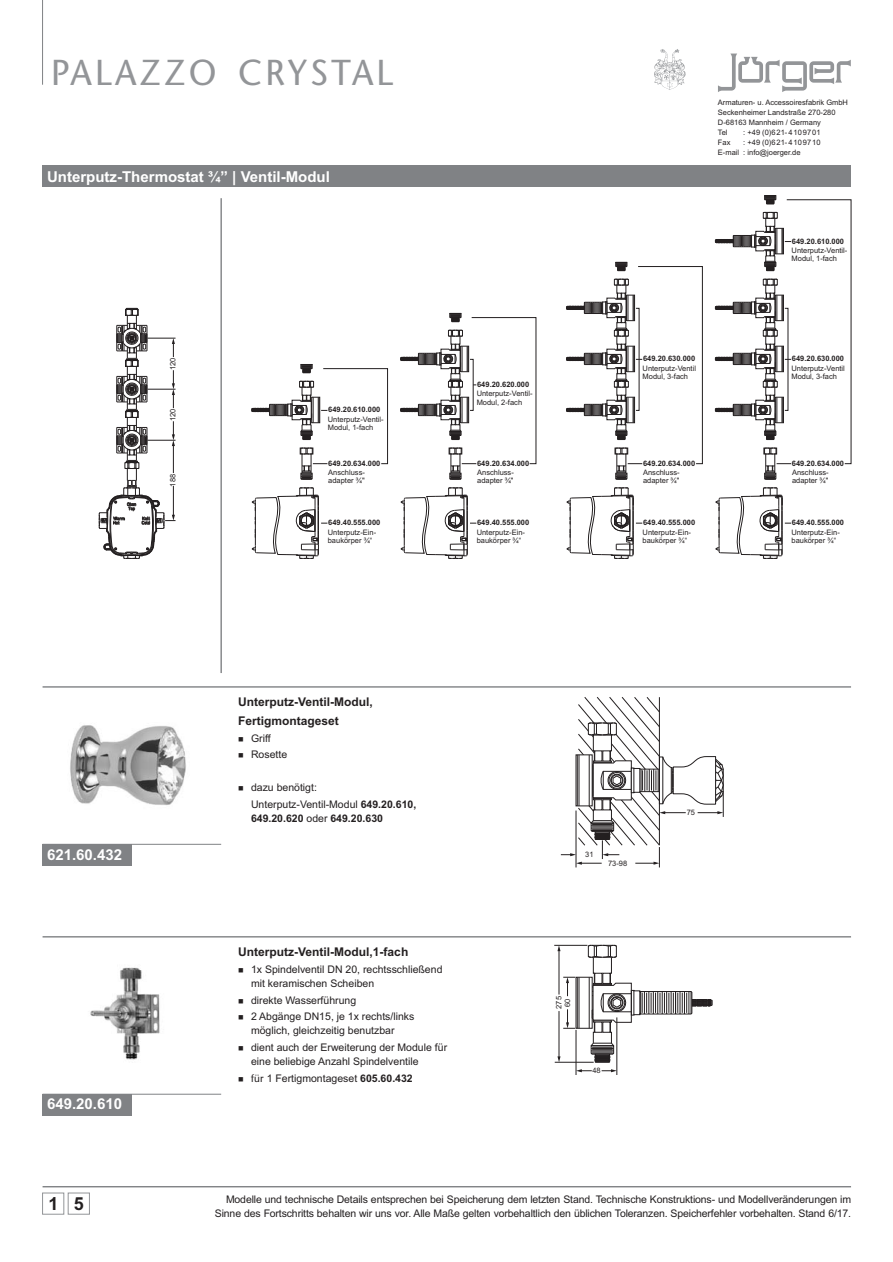
<style>
.page{position:relative;width:893px;height:1262px;background:#fff}
.page>*{position:absolute;margin:0;border:0;box-sizing:border-box;transform-origin:0 0}
.t1{font:36px "Stone Sans";letter-spacing:.07em;color:#939598}
.t2{font:700 18px "Arial";color:#231f20}
.t3{font:700 15px "Arial";color:#fff}
.t4{font:700 12px/18.8px "Arial";color:#231f20}
.t5{font:10.5px/16.4px "Arial";color:#231f20}
.t6{font:700 10.5px "Arial";color:#231f20}
.t7{font:7.5px/8.4px "Arial";color:#231f20}
.t8{font:700 7.5px "Arial";color:#231f20}
.s1{font-weight:700}
.s2{font-weight:400}
.s3{font-family:"Stone Sans"}
</style>
<div class="page">
<img style="left:70px;top:725px;width:116px;height:80px">
<img style="left:90px;top:967px;width:70px;height:93px">
<hr style="left:42px;top:0;width:1px;height:85px;background:#808285">
<div style="left:43px;top:166px;width:808px;height:21px;background:#808285"></div>
<div style="left:43px;top:844px;width:89px;height:21px;background:#808285"></div>
<div style="left:43px;top:1094px;width:89px;height:21px;background:#808285"></div>
<hr style="left:43px;top:686px;width:808px;height:1px;background:#808285">
<hr style="left:43px;top:936px;width:808px;height:1px;background:#808285">
<hr style="left:43px;top:844px;width:178px;height:1px;background:#808285">
<hr style="left:43px;top:1093px;width:178px;height:1px;background:#808285">
<hr style="left:220px;top:198px;width:2px;height:475px;background:#808285">
<hr style="left:43px;top:1186px;width:808px;height:1px;background:#808285">
<svg style="left:715px;top:487px;width:76px;height:72px"></svg>
<hr style="left:578px;top:977px;width:1px;height:51px;background:#231f20">
<hr style="left:577px;top:977px;width:1px;height:51px;background:#231f20">
<svg style="left:588px;top:944px;width:125px;height:118px"></svg>
<svg style="left:561px;top:697px;width:163px;height:170px"></svg>
<svg style="left:99px;top:308px;width:76px;height:251px"></svg>
<svg style="left:576px;top:1069px;width:15px;height:3px"></svg>
<svg style="left:601px;top:1069px;width:15px;height:3px"></svg>
<hr style="left:616px;top:1017px;width:1px;height:58px;background:#231f20">
<hr style="left:575px;top:1029px;width:1px;height:46px;background:#231f20">
<hr style="left:554px;top:945px;width:33px;height:1px;background:#231f20">
<img style="left:559px;top:945px;width:1px;height:49px">
<hr style="left:558px;top:948px;width:1px;height:46px;background:#231f20">
<svg style="left:557px;top:945px;width:3px;height:6px"></svg>
<img style="left:559px;top:1011px;width:1px;height:51px">
<hr style="left:558px;top:1011px;width:1px;height:47px;background:#231f20">
<svg style="left:557px;top:1056px;width:3px;height:6px"></svg>
<svg style="left:563px;top:977px;width:12px;height:19px"></svg>
<svg style="left:563px;top:1009px;width:12px;height:20px"></svg>
<hr style="left:554px;top:1062px;width:39px;height:1px;background:#231f20">
<svg style="left:251px;top:487px;width:76px;height:72px"></svg>
<svg style="left:251px;top:364px;width:137px;height:116px"></svg>
<svg style="left:400px;top:313px;width:136px;height:167px"></svg>
<svg style="left:400px;top:487px;width:76px;height:72px"></svg>
<svg style="left:566px;top:262px;width:137px;height:218px"></svg>
<svg style="left:566px;top:487px;width:76px;height:72px"></svg>
<svg style="left:714px;top:195px;width:137px;height:285px"></svg>
<img style="left:654px;top:49px;width:32px;height:41px">
<svg style="left:718px;top:54px;width:132px;height:38px"></svg>
<div style="left:42px;top:1192px;width:22px;height:22px;border:1px solid #939598"></div>
<div style="left:68px;top:1192px;width:22px;height:22px;border:1px solid #939598"></div>
<h1 class="t1" style="left:51px;top:58px;width:344px">PALAZZO CRYSTAL</h1>
<h3 class="t3" style="left:47px;top:171px;width:284px">Unterputz-Thermostat ¾” | Ventil-Modul</h3>
<p class="t7" style="left:169px;top:370px;width:14px;rotate:-90deg">120</p>
<p class="t7" style="left:169px;top:421px;width:14px;rotate:-90deg">120</p>
<p class="t7" style="left:169px;top:486px;width:14px;rotate:-90deg">188</p>
<p class="t8" style="left:328px;top:407px;width:54px">649.20.610.000</p>
<p class="t7" style="left:328px;top:416px;width:57px">Unterputz-Ventil-<br>Modul, 1-fach</p>
<p class="t8" style="left:328px;top:460px;width:54px">649.20.634.000</p>
<p class="t7" style="left:328px;top:469px;width:38px">Anschluss&shy;adapter ¾"</p>
<p class="t8" style="left:328px;top:520px;width:54px">649.40.555.000</p>
<p class="t7" style="left:328px;top:528px;width:50px">Unterputz-Ein&shy;baukörper ¾“</p>
<p class="t8" style="left:477px;top:381px;width:54px">649.20.620.000</p>
<p class="t7" style="left:476px;top:390px;width:57px">Unterputz-Ventil-<br>Modul, 2-fach</p>
<p class="t8" style="left:477px;top:460px;width:54px">649.20.634.000</p>
<p class="t7" style="left:477px;top:469px;width:38px">Anschluss&shy;adapter ¾"</p>
<p class="t8" style="left:477px;top:520px;width:54px">649.40.555.000</p>
<p class="t7" style="left:476px;top:528px;width:50px">Unterputz-Ein&shy;baukörper ¾“</p>
<p class="t7" style="left:718px;top:98px;width:132px;line-height:10.1px">Armaturen- u. Accessoiresfabrik GmbH<br>Seckenheimer Landstraße 270-280<br>D-68163 Mannheim / Germany<br>Tel</p>
<p class="t7" style="left:743px;top:129px;width:79px">: +49 (0)621-4109701</p>
<p class="t7" style="left:718px;top:138px;width:104px;line-height:10.1px;text-indent:25px">: +49 (0)621-4109710<br>E-mail : info@joerger.de</p>
<p class="t7" style="left:718px;top:139px;width:14px">Fax</p>
<p class="t8" style="left:792px;top:238px;width:54px">649.20.610.000</p>
<p class="t7" style="left:791px;top:247px;width:57px">Unterputz-Ventil-<br>Modul, 1-fach</p>
<p class="t8" style="left:643px;top:356px;width:54px">649.20.630.000</p>
<p class="t8" style="left:792px;top:356px;width:54px">649.20.630.000</p>
<p class="t7" style="left:642px;top:365px;width:55px">Unterputz-Ventil<br>Modul, 3-fach</p>
<p class="t7" style="left:791px;top:365px;width:55px">Unterputz-Ventil<br>Modul, 3-fach</p>
<p class="t8" style="left:643px;top:460px;width:54px">649.20.634.000</p>
<p class="t8" style="left:792px;top:460px;width:54px">649.20.634.000</p>
<p class="t7" style="left:643px;top:469px;width:38px">Anschluss&shy;adapter ¾"</p>
<p class="t7" style="left:792px;top:469px;width:38px">Anschluss&shy;adapter ¾"</p>
<p class="t8" style="left:643px;top:520px;width:54px">649.40.555.000</p>
<p class="t8" style="left:792px;top:520px;width:54px">649.40.555.000</p>
<p class="t7" style="left:642px;top:528px;width:50px">Unterputz-Ein&shy;baukörper ¾“</p>
<p class="t7" style="left:791px;top:528px;width:50px">Unterputz-Ein&shy;baukörper ¾“</p>
<h3 class="t3" style="left:47px;top:849px;width:77px">621.60.432</h3>
<h3 class="t3" style="left:47px;top:1098px;width:77px">649.20.610</h3>
<p class="t4" style="left:238px;top:694px;width:136px">Unterputz-Ventil-Modul,<br>Fertigmontageset</p>
<p class="t5" style="left:251px;top:731px;width:38px">Griff<br>Rosette</p>
<p class="t5" style="left:251px;top:780px;width:167px">dazu benötigt:<br>Unterputz-Ventil-Modul <span class="s1">649.20.610,</span></p>
<p class="t6" style="left:251px;top:814px;width:133px">649.20.620 <span class="s2">oder</span> 649.20.630</p>
<p class="t4" style="left:238px;top:943px;width:171px">Unterputz-Ventil-Modul,1-fach</p>
<p class="t5" style="left:251px;top:963px;width:193px;line-height:14.1px">1x Spindelventil DN 20, rechtsschließend mit keramischen Scheiben</p>
<p class="t5" style="left:251px;top:992px;width:165px">direkte Wasserführung<br>2 Abgänge DN15, je 1x rechts/links</p>
<p class="t5" style="left:251px;top:1023px;width:198px">möglich, gleichzeitig benutzbar<br>dient auch der Erweiterung der Module für</p>
<p class="t5" style="left:251px;top:1053px;width:169px;line-height:17px">eine beliebige Anzahl Spindelventile <span class="s3">für</span> 1 Fertigmontageset <span class="s1">605.60.432</span></p>
<p class="t7" style="left:585px;top:851px;width:10px">31</p>
<p class="t7" style="left:608px;top:859px;width:21px">73-98</p>
<p class="t7" style="left:555px;top:1008px;width:14px;rotate:-90deg">275<br>60</p>
<p class="t7" style="left:592px;top:1067px;width:10px">48</p>
<p class="t7" style="left:686px;top:809px;width:10px">75</p>
<h2 class="t2" style="left:49px;top:1197px;width:37px">1 5</h2>
<p class="t5" style="left:215px;top:1192px;width:637px;line-height:14.1px;text-align:right">Modelle und technische Details entsprechen bei Speicherung dem letzten Stand. Technische Konstruktions- und Modellveränderungen im<br>Sinne des Fortschritts behalten wir uns vor. Alle Maße gelten vorbehaltlich den üblichen Toleranzen. Speicherfehler vorbehalten. Stand 6/17.</p>
</div>
